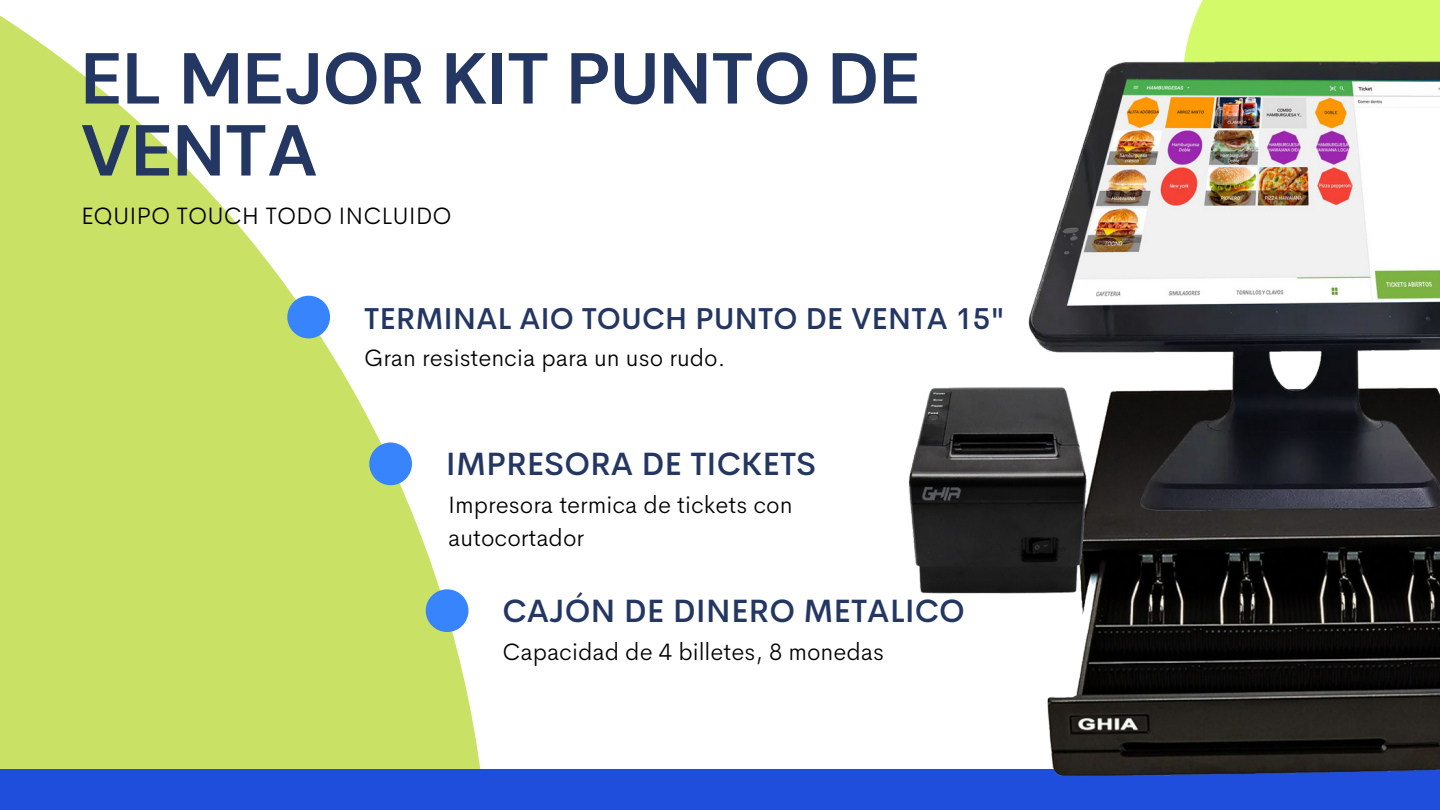
<style>
.page{position:relative;width:1440px;height:810px;background:#fff}
.page>*{position:absolute;margin:0;border:0;box-sizing:border-box;transform-origin:0 0}
.t1{font:700 72px/72px "DM Sans";color:#243762}
.t2{font:500 32px "Cerebri Sans";color:#243762}
.t3{font:500 30px "Cerebri Sans";color:#243762}
.t4{font:300 24px/33px "Cerebri Sans";color:#000}
</style>
<div class="page">
<svg style="left:0;top:15px;width:490px;height:755px;fill:#c9e265"></svg>
<div style="left:287px;top:296px;width:43px;height:42px;background:#3884fd;border-radius:50%"></div>
<div style="left:369px;top:442px;width:43px;height:43px;background:#3884fd;border-radius:50%"></div>
<div style="left:426px;top:589px;width:42px;height:43px;background:#3884fd;border-radius:50%"></div>
<div style="left:1187px;top:0;width:253px;height:43px;background:#d3fa68"></div>
<div style="left:0;top:770px;width:1440px;height:40px;background:#1f4edd"></div>
<img style="left:889px;top:43px;width:551px;height:734px">
<h1 class="t1" style="left:81px;top:43px;width:841px">EL MEJOR KIT PUNTO DE<br>VENTA</h1>
<p class="t4" style="left:81px;top:199px;width:372px">EQUIPO TOUCH TODO INCLUIDO</p>
<p class="t3" style="left:364px;top:299px;width:643px">TERMINAL AIO TOUCH PUNTO DE VENTA 15"</p>
<p class="t4" style="left:364px;top:341px;width:363px">Gran resistencia para un uso rudo.</p>
<h2 class="t2" style="left:446px;top:443px;width:372px">IMPRESORA DE TICKETS</h2>
<p class="t4" style="left:448px;top:488px;width:346px">Impresora termica de tickets con autocortador</p>
<h2 class="t2" style="left:503px;top:590px;width:464px">CAJÓN DE DINERO METALICO</h2>
<p class="t4" style="left:503px;top:635px;width:383px">Capacidad de 4 billetes, 8 monedas</p>
</div>
